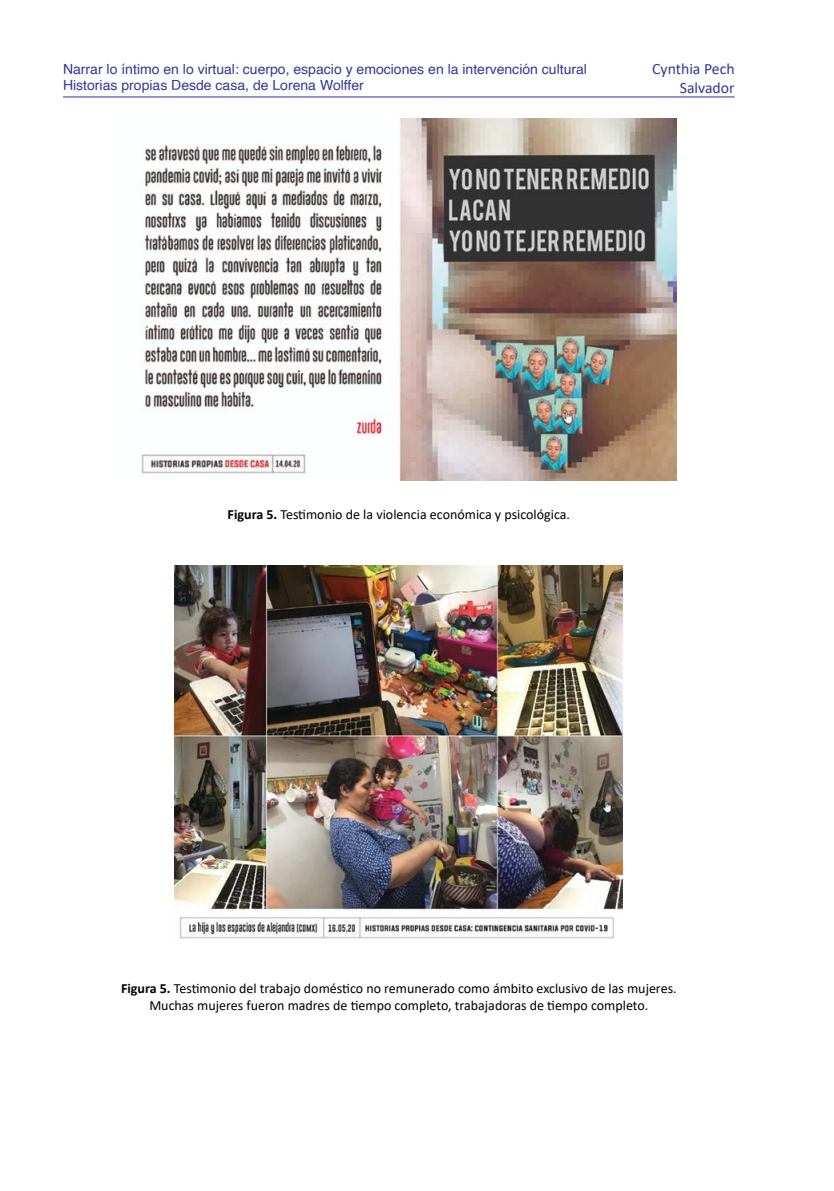
<style>
.page{position:relative;width:834px;height:1191px;background:#fff}
.page>*{position:absolute;margin:0;border:0;box-sizing:border-box;transform-origin:0 0}
.t1{font:15.75px/18.9px "Calibri";color:#2f3896;text-align:right}
.t2{font:14px/16.8px "Calibri";color:#000;text-align:center}
.t3{font:14px/16.8px "Helvetica";color:#2f3896}
.s1{font-weight:700}
</style>
<div class="page">
<hr style="left:63px;top:97px;width:671px;height:1px;background:#2f3896">
<img style="left:140px;top:119px;width:536px;height:361px">
<img style="left:175px;top:566px;width:448px;height:373px">
<p class="t3" style="left:63px;top:61px;width:525px">Narrar lo íntimo en lo virtual: cuerpo, espacio y emociones en la intervención cultural<br>Historias propias Desde casa, de Lorena Wolffer</p>
<p class="t1" style="left:652px;top:59px;width:84px">Cynthia Pech<br>Salvador</p>
<p class="t2" style="left:227px;top:505px;width:344px"><span class="s1">Figura 5.</span> Testimonio de la violencia económica y psicológica.</p>
<p class="t2" style="left:121px;top:979px;width:557px"><span class="s1">Figura 5.</span> Testimonio del trabajo doméstico no remunerado como ámbito exclusivo de las mujeres.<br>Muchas mujeres fueron madres de tiempo completo, trabajadoras de tiempo completo.</p>
</div>
